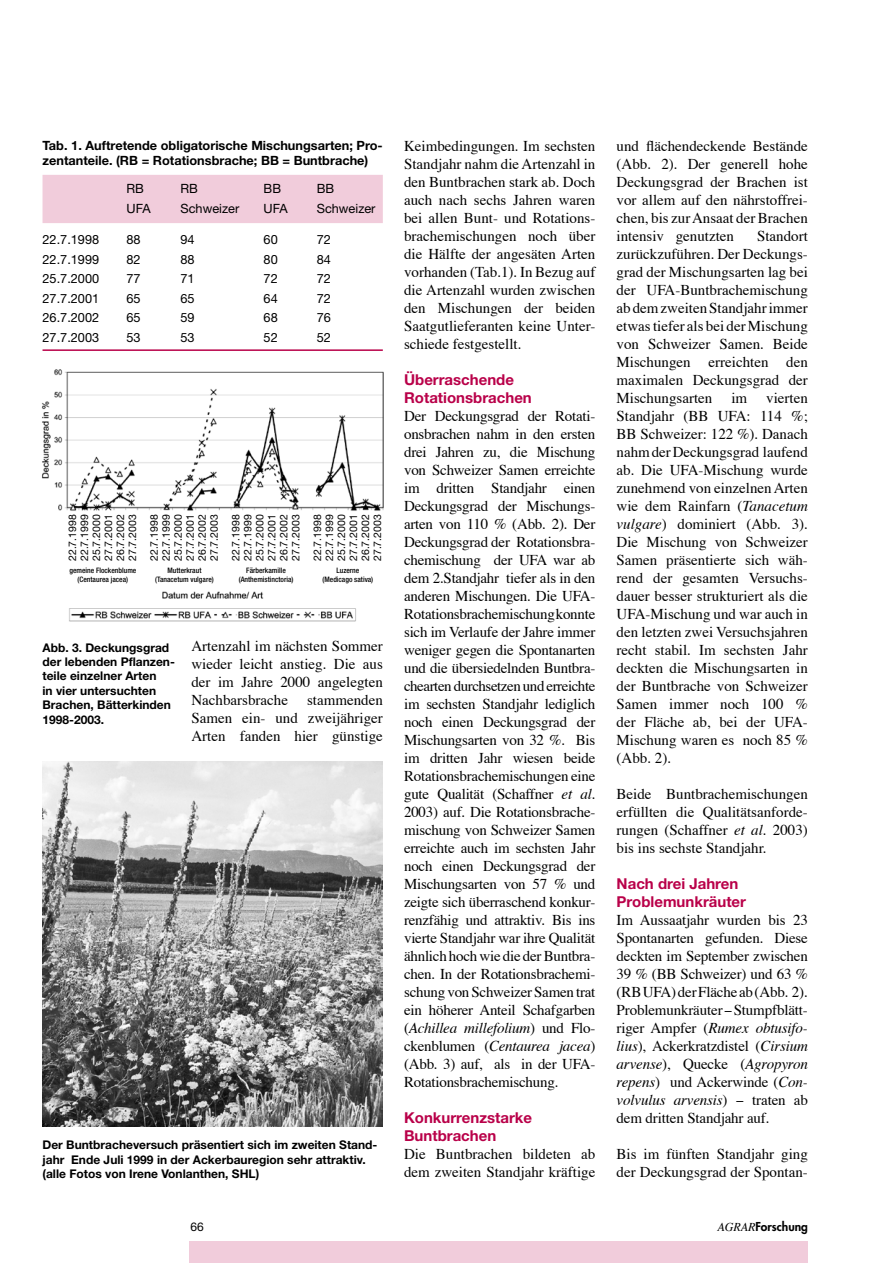
<style>
.page{position:relative;width:893px;height:1263px;background:#fff}
.page>*{position:absolute;margin:0;border:0;box-sizing:border-box;transform-origin:0 0}
.Texte{font:15px/18px "Times";color:#000;text-align:justify}
.Titre_texte{font:700 15px/18px "Helvetica Neue";color:#b90049}
.Tab{font:12.75px "Helvetica Neue";color:#000}
.Tab_titre{font:700 12.75px/15.3px "Helvetica Neue";color:#000}
.Légende_photo{font:700 12px/14.4px "Helvetica Neue";color:#000}
.t1{font:800 12px "Futura";color:#000}
.t2{font:12px "Helvetica Neue";color:#000}
.t3{font:10.5px "Helvetica Neue";color:#000}
.t4{font:500 condensed 7.5px "Helvetica Neue";color:#000}
.s1{font-style:italic}
.s2{font-family:"Times";font-weight:400;font-style:italic}
</style>
<div class="page">
<div style="left:189px;top:1242px;width:619px;height:21px;background:#f1ccdb"></div>
<div style="left:43px;top:176px;width:339px;height:46px;background:#f1ccdb"></div>
<div style="left:43px;top:175px;width:340px;height:48px;border:2px solid #f1ccdb"></div>
<hr style="left:43px;top:349px;width:340px;height:2px;background:#b90049">
<img style="left:43px;top:761px;width:340px;height:365px">
<img style="left:41px;top:369px;width:343px;height:142px">
<img style="left:69px;top:591px;width:287px;height:31px">
<p class="Tab_titre" style="left:43px;top:137px;width:342px">Tab. 1. Auftretende obligatorische Mischungsarten; Pro&shy;zentanteile. (RB = Rotationsbrache; BB = Buntbrache)</p>
<p class="Tab" style="left:127px;top:181px;width:19px">RB</p>
<p class="Tab" style="left:181px;top:181px;width:19px">RB</p>
<p class="Tab" style="left:264px;top:181px;width:19px">BB</p>
<p class="Tab" style="left:317px;top:181px;width:19px">BB</p>
<p class="Tab" style="left:127px;top:201px;width:26px">UFA</p>
<p class="Tab" style="left:181px;top:201px;width:60px">Schweizer</p>
<p class="Tab" style="left:264px;top:201px;width:26px">UFA</p>
<p class="Tab" style="left:317px;top:201px;width:60px">Schweizer</p>
<p class="Tab" style="left:43px;top:232px;width:58px">22.7.1998</p>
<p class="Tab" style="left:127px;top:232px;width:16px">88</p>
<p class="Tab" style="left:181px;top:232px;width:16px">94</p>
<p class="Tab" style="left:264px;top:232px;width:16px">60</p>
<p class="Tab" style="left:317px;top:232px;width:16px">72</p>
<p class="Tab" style="left:43px;top:252px;width:58px">22.7.1999</p>
<p class="Tab" style="left:127px;top:252px;width:16px">82</p>
<p class="Tab" style="left:181px;top:252px;width:16px">88</p>
<p class="Tab" style="left:264px;top:252px;width:16px">80</p>
<p class="Tab" style="left:317px;top:252px;width:16px">84</p>
<p class="Tab" style="left:43px;top:271px;width:58px">25.7.2000</p>
<p class="Tab" style="left:127px;top:271px;width:16px">77</p>
<p class="Tab" style="left:181px;top:271px;width:16px">71</p>
<p class="Tab" style="left:264px;top:271px;width:16px">72</p>
<p class="Tab" style="left:317px;top:271px;width:16px">72</p>
<p class="Tab" style="left:43px;top:291px;width:58px">27.7.2001</p>
<p class="Tab" style="left:127px;top:291px;width:16px">65</p>
<p class="Tab" style="left:181px;top:291px;width:16px">65</p>
<p class="Tab" style="left:264px;top:291px;width:16px">64</p>
<p class="Tab" style="left:317px;top:291px;width:16px">72</p>
<p class="Tab" style="left:43px;top:310px;width:58px">26.7.2002</p>
<p class="Tab" style="left:127px;top:310px;width:16px">65</p>
<p class="Tab" style="left:181px;top:310px;width:16px">59</p>
<p class="Tab" style="left:264px;top:310px;width:16px">68</p>
<p class="Tab" style="left:317px;top:310px;width:16px">76</p>
<p class="Tab" style="left:43px;top:330px;width:58px">27.7.2003</p>
<p class="Tab" style="left:127px;top:330px;width:16px">53</p>
<p class="Tab" style="left:181px;top:330px;width:16px">53</p>
<p class="Tab" style="left:264px;top:330px;width:16px">52</p>
<p class="Tab" style="left:317px;top:330px;width:16px">52</p>
<p class="t3" style="left:66px;top:561px;width:48px;rotate:-90deg">22.7.1998</p>
<p class="t3" style="left:78px;top:561px;width:48px;rotate:-90deg">22.7.1999</p>
<p class="t3" style="left:90px;top:561px;width:48px;rotate:-90deg">25.7.2000</p>
<p class="t3" style="left:102px;top:561px;width:48px;rotate:-90deg">27.7.2001</p>
<p class="t3" style="left:114px;top:561px;width:48px;rotate:-90deg">26.7.2002</p>
<p class="t3" style="left:126px;top:561px;width:48px;rotate:-90deg">27.7.2003</p>
<p class="t3" style="left:148px;top:561px;width:48px;rotate:-90deg">22.7.1998</p>
<p class="t3" style="left:160px;top:561px;width:48px;rotate:-90deg">22.7.1999</p>
<p class="t3" style="left:172px;top:561px;width:48px;rotate:-90deg">25.7.2000</p>
<p class="t3" style="left:184px;top:561px;width:48px;rotate:-90deg">27.7.2001</p>
<p class="t3" style="left:196px;top:561px;width:48px;rotate:-90deg">26.7.2002</p>
<p class="t3" style="left:208px;top:561px;width:48px;rotate:-90deg">27.7.2003</p>
<p class="t3" style="left:229px;top:561px;width:48px;rotate:-90deg">22.7.1998</p>
<p class="t3" style="left:241px;top:561px;width:48px;rotate:-90deg">22.7.1999</p>
<p class="t3" style="left:253px;top:561px;width:48px;rotate:-90deg">25.7.2000</p>
<p class="t3" style="left:265px;top:561px;width:48px;rotate:-90deg">27.7.2001</p>
<p class="t3" style="left:277px;top:561px;width:48px;rotate:-90deg">26.7.2002</p>
<p class="t3" style="left:289px;top:561px;width:48px;rotate:-90deg">27.7.2003</p>
<p class="t3" style="left:311px;top:561px;width:48px;rotate:-90deg">22.7.1998</p>
<p class="t3" style="left:323px;top:561px;width:48px;rotate:-90deg">22.7.1999</p>
<p class="t3" style="left:335px;top:561px;width:48px;rotate:-90deg">25.7.2000</p>
<p class="t3" style="left:347px;top:561px;width:48px;rotate:-90deg">27.7.2001</p>
<p class="t3" style="left:359px;top:561px;width:48px;rotate:-90deg">26.7.2002</p>
<p class="t3" style="left:371px;top:561px;width:48px;rotate:-90deg">27.7.2003</p>
<p class="t4" style="left:69px;top:566px;width:68px">gemeine Flockenblume</p>
<p class="t4" style="left:78px;top:575px;width:52px">(Centaurea jacea)</p>
<p class="t4" style="left:246px;top:566px;width:41px">Färberkamille</p>
<p class="t4" style="left:239px;top:575px;width:56px">(Anthemistinctoria)</p>
<p class="t4" style="left:167px;top:566px;width:35px">Mutterkraut</p>
<p class="t4" style="left:155px;top:575px;width:60px">(Tanacetum vulgare)</p>
<p class="t4" style="left:336px;top:566px;width:24px">Luzerne</p>
<p class="t4" style="left:323px;top:575px;width:52px">(Medicago sativa)</p>
<p class="Légende_photo" style="left:43px;top:640px;width:134px">Abb. 3. Deckungsgrad der lebenden Pflanzen&shy;teile einzelner Arten<br>in vier untersuchten<br>Brachen, Bätterkinden<br>1998-2003.</p>
<p class="Texte" style="left:191px;top:637px;width:193px">Artenzahl im nächsten Sommer wieder leicht anstieg. Die aus der im Jahre 2000 angelegten Nachbarsbrache</p>
<p class="Texte" style="left:191px;top:691px;width:193px;text-indent:116px">stammenden Samen ein- und zweijähriger Arten fanden hier günstige</p>
<p class="Légende_photo" style="left:43px;top:1137px;width:336px">Der Buntbracheversuch präsentiert sich im zweiten Stand&shy;jahr Ende Juli 1999 in der Ackerbauregion sehr attraktiv. (alle Fotos von Irene Vonlanthen, SHL)</p>
<p class="Texte" style="left:404px;top:137px;width:193px">Keimbedingungen. Im sechsten Standjahr nahm die Artenzahl in den Buntbrachen stark ab. Doch auch nach sechs Jahren waren bei allen Bunt- und Rotations&shy;brachemischungen noch über die Hälfte der angesäten Arten vorhanden (Tab.1). In Bezug auf die Artenzahl wurden zwischen den Mischungen der beiden Saatgutlieferanten keine Unter&shy;schiede festgestellt.</p>
<p class="Titre_texte" style="left:404px;top:370px;width:129px">Überraschende<br>Rotationsbrachen</p>
<p class="Texte" style="left:404px;top:407px;width:193px">Der Deckungsgrad der Rotati&shy;onsbrachen nahm in den ersten drei Jahren zu, die Mischung von Schweizer Samen erreichte im dritten Standjahr einen Deckungsgrad der Mischungs&shy;arten von 110 % (Abb. 2). Der Deckungsgrad der Rotationsbra&shy;chemischung der UFA war ab dem 2.Standjahr tiefer als in den anderen Mischungen. Die UFA-Rotationsbrachemischung konnte sich im Verlaufe der Jahre immer weniger gegen die Spontanarten und die übersiedelnden Buntbra&shy;chearten durchsetzen und erreichte im sechsten Standjahr lediglich noch einen Deckungsgrad der Mischungsarten von 32 %. Bis im dritten Jahr wiesen beide Rotationsbrachemischungen eine gute Qualität (Schaffner <span class="s1">et al.<br></span>2003) auf. Die Rotationsbrache&shy;mischung von Schweizer Samen erreichte auch im sechsten Jahr noch einen Deckungsgrad der Mischungsarten von 57 % und zeigte sich überraschend konkur&shy;renzfähig und attraktiv. Bis ins vierte Standjahr war ihre Qualität ähnlich hoch wie die der Buntbra&shy;chen. In der Rotationsbrachemi&shy;schung von Schweizer Samen trat ein höherer Anteil Schafgarben (<span class="s1">Achillea millefolium</span>) und Flo&shy;ckenblumen (<span class="s1">Centaurea jacea</span>) (Abb. 3) auf, als in der UFA-Rotationsbrachemischung.</p>
<p class="Titre_texte" style="left:404px;top:1108px;width:130px">Konkurrenzstarke<br>Buntbrachen</p>
<p class="Texte" style="left:404px;top:1145px;width:193px">Die Buntbrachen bildeten ab dem zweiten Standjahr kräftige</p>
<p class="Texte" style="left:617px;top:137px;width:193px">und flächendeckende Bestände (Abb. 2). Der generell hohe Deckungsgrad der Brachen ist vor allem auf den nährstoffrei&shy;chen, bis zur Ansaat der Brachen intensiv genutzten</p>
<p class="Texte" style="left:617px;top:227px;width:193px;text-indent:140px">Standort zurückzuführen. Der Deckungs&shy;grad der Mischungsarten lag bei der UFA-Buntbrachemischung ab dem zweiten Standjahr immer etwas tiefer als bei der Mischung von Schweizer Samen. Beide Mischungen erreichten den maximalen Deckungsgrad der Mischungsarten</p>
<p class="Texte" style="left:617px;top:389px;width:193px;text-indent:150px">vierten Standjahr (BB UFA: 114 %; BB Schweizer: 122 %). Danach nahm der Deckungsgrad laufend ab. Die UFA-Mischung wurde zunehmend von einzelnen Arten wie dem Rainfarn (<span class="s1">Tanacetum vulgare</span>) dominiert (Abb. 3).<br>Die Mischung von Schweizer Samen präsentierte sich wäh&shy;rend der gesamten Versuchs&shy;dauer besser strukturiert als die UFA-Mischung und war auch in den letzten zwei Versuchsjahren recht stabil. Im sechsten Jahr deckten die Mischungsarten in der Buntbrache von Schweizer Samen immer noch 100 % der Fläche ab, bei der UFA-Mischung waren es noch 85 % (Abb. 2).</p>
<p class="Texte" style="left:617px;top:785px;width:193px">Beide Buntbrachemischungen erfüllten die Qualitätsanforde&shy;rungen (Schaffner <span class="s1">et al.</span> 2003) bis ins sechste Standjahr.</p>
<p class="Titre_texte" style="left:617px;top:874px;width:131px">Nach drei Jahren<br>Problemunkräuter</p>
<p class="Texte" style="left:617px;top:911px;width:193px">Im Aussaatjahr wurden bis 23<br>Spontanarten gefunden. Diese deckten im September zwischen 39 % (BB Schweizer) und 63 % (RB UFA) der Fläche ab (Abb. 2).<br>Problemunkräuter − Stumpfblätt&shy;riger Ampfer (<span class="s1">Rumex obtusifo&shy;lius</span>), Ackerkratzdistel (<span class="s1">Cirsium arvense</span>), Quecke (<span class="s1">Agropyron repens</span>) und Ackerwinde (<span class="s1">Con&shy;volvulus arvensis</span>) − traten ab dem dritten Standjahr auf.</p>
<p class="Texte" style="left:617px;top:1144px;width:193px">Bis im fünften Standjahr ging der Deckungsgrad der Spontan-</p>
<p class="Texte" style="left:731px;top:389px;width:17px">im</p>
<p class="t2" style="left:190px;top:1220px;width:15px">66</p>
<p class="t1" style="left:717px;top:1219px;width:92px"><span class="s2">AGRAR</span>Forschung</p>
</div>
